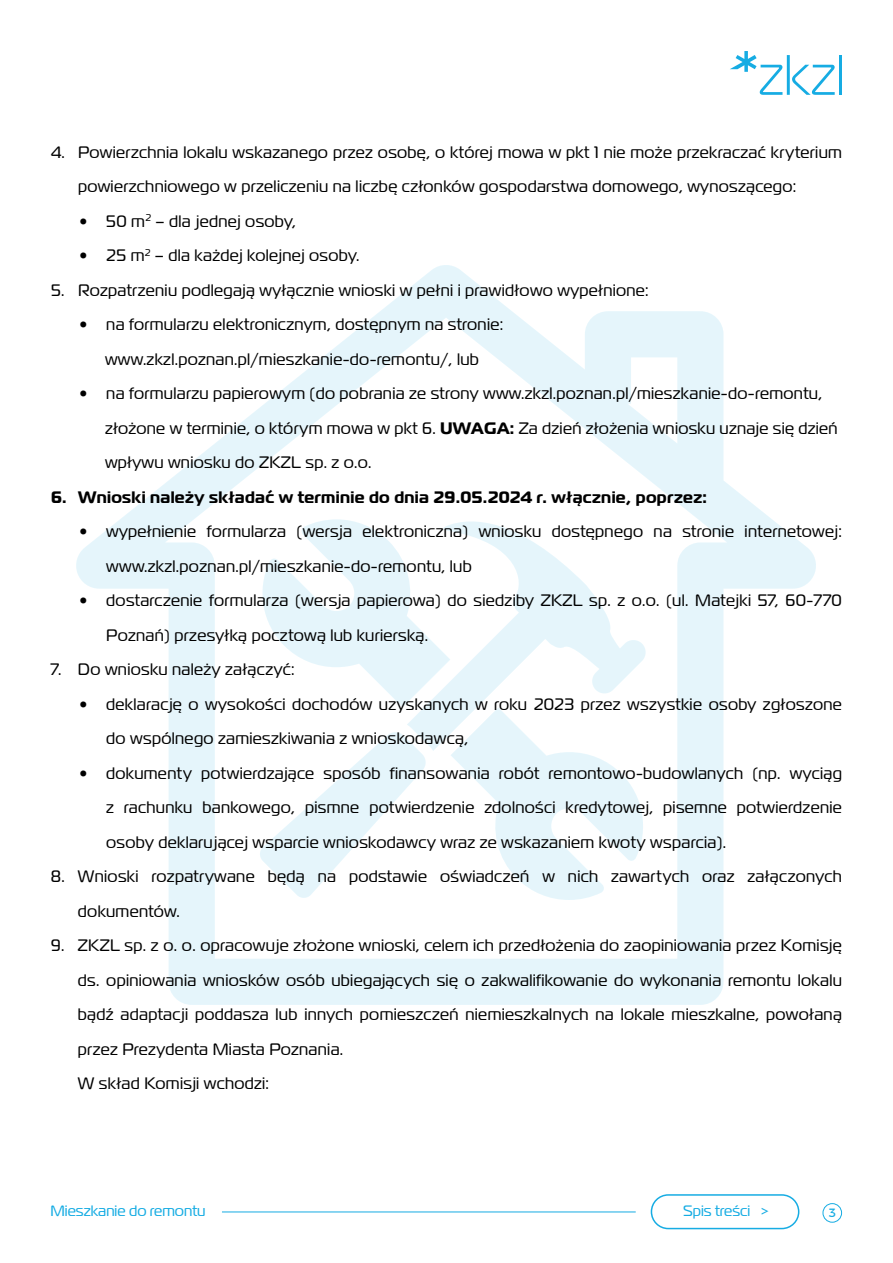
<style>
.page{position:relative;width:893px;height:1263px;background:#fff}
.page>*{position:absolute;margin:0;border:0;box-sizing:border-box;transform-origin:0 0}
.t1{font:16.5px/34.5px "Magistral";letter-spacing:.02em;color:#000}
.t2{font:700 16.5px "Magistral";letter-spacing:.02em;color:#000}
.t3{font:15px "Magistral";color:#16ace3}
.t4{font:12px "Montserrat";color:#16ace3}
.s1{font-weight:700}
</style>
<div class="page">
<div style="left:823px;top:1203px;width:19px;height:19px;border:1px solid #16ace3;border-radius:50%"></div>
<hr style="left:222px;top:1211px;width:414px;height:1px;background:#16ace3">
<hr style="left:839px;top:55px;width:3px;height:40px;background:#16ace3">
<svg style="left:730px;top:51px;width:105px;height:44px"></svg>
<svg style="left:76px;top:265px;width:740px;height:740px"></svg>
<svg style="left:260px;top:519px;width:385px;height:381px"></svg>
<div style="left:651px;top:1194px;width:148px;height:35px;border:2px solid #16ace3;border-radius:17px"></div>
<p class="t1" style="left:78px;top:135px;width:765px;text-indent:-27px">4. Powierzchnia lokalu wskazanego przez osobę, o której mowa w pkt 1 nie może przekraczać kryterium powierzchniowego w przeliczeniu na liczbę członków gospodarstwa domowego, wynoszącego:</p>
<p class="t1" style="left:79px;top:204px;width:218px">• 50 m<sup>2</sup> – dla jednej osoby,</p>
<p class="t1" style="left:79px;top:238px;width:282px">• 25 m<sup>2</sup> – dla każdej kolejnej osoby.</p>
<p class="t1" style="left:51px;top:273px;width:599px">5. Rozpatrzeniu podlegają wyłącznie wnioski w pełni i prawidłowo wypełnione:</p>
<p class="t1" style="left:79px;top:307px;width:425px;text-align:center">• na formularzu elektronicznym, dostępnym na stronie: www.zkzl.poznan.pl/mieszkanie-do-remontu/, lub</p>
<p class="t1" style="left:105px;top:376px;width:734px;text-indent:-26px">• na formularzu papierowym (do pobrania ze strony www.zkzl.poznan.pl/mieszkanie-do-remontu, złożone w terminie, o którym mowa w pkt 6. <span class="s1">UWAGA:</span> Za dzień złożenia wniosku uznaje się dzień wpływu wniosku do ZKZL sp. z o.o.</p>
<p class="t2" style="left:51px;top:486px;width:657px">6. Wnioski należy składać w terminie do dnia 29.05.2024 r. włącznie, poprzez:</p>
<p class="t1" style="left:106px;top:514px;width:737px;text-indent:-27px">• wypełnienie formularza (wersja elektroniczna) wniosku dostępnego na stronie internetowej: www.zkzl.poznan.pl/mieszkanie-do-remontu, lub</p>
<p class="t1" style="left:106px;top:583px;width:737px;text-indent:-27px">• dostarczenie formularza (wersja papierowa) do siedziby ZKZL sp. z o.o. (ul. Matejki 57, 60-770<br>Poznań) przesyłką pocztową lub kurierską.</p>
<p class="t1" style="left:51px;top:652px;width:245px">7. Do wniosku należy załączyć:</p>
<p class="t1" style="left:106px;top:687px;width:737px;text-indent:-27px">• deklarację o wysokości dochodów uzyskanych w roku 2023 przez wszystkie osoby zgłoszone do wspólnego zamieszkiwania z wnioskodawcą,</p>
<p class="t1" style="left:106px;top:756px;width:737px;text-align:justify;text-indent:-27px">• dokumenty potwierdzające sposób finansowania robót remontowo-budowlanych (np. wyciąg z rachunku bankowego, pismne potwierdzenie zdolności kredytowej, pisemne potwierdzenie osoby deklarującej wsparcie wnioskodawcy wraz ze wskazaniem kwoty wsparcia).</p>
<p class="t1" style="left:78px;top:859px;width:765px;text-indent:-27px">8. Wnioski rozpatrywane będą na podstawie oświadczeń w nich zawartych oraz załączonych dokumentów.</p>
<p class="t1" style="left:78px;top:928px;width:765px;text-indent:-27px">9. ZKZL sp. z o. o. opracowuje złożone wnioski, celem ich przedłożenia do zaopiniowania przez Komisję ds. opiniowania wniosków osób ubiegających się o zakwalifikowanie do wykonania remontu lokalu bądź adaptacji poddasza lub innych pomieszczeń niemieszkalnych na lokale mieszkalne, powołaną przez Prezydenta Miasta Poznania.<br>W skład Komisji wchodzi:</p>
<p class="t3" style="left:51px;top:1202px;width:156px">Mieszkanie do remontu</p>
<p class="t3" style="left:683px;top:1202px;width:88px">Spis treści &gt;</p>
<p class="t4" style="left:829px;top:1203px;width:9px">3</p>
</div>
